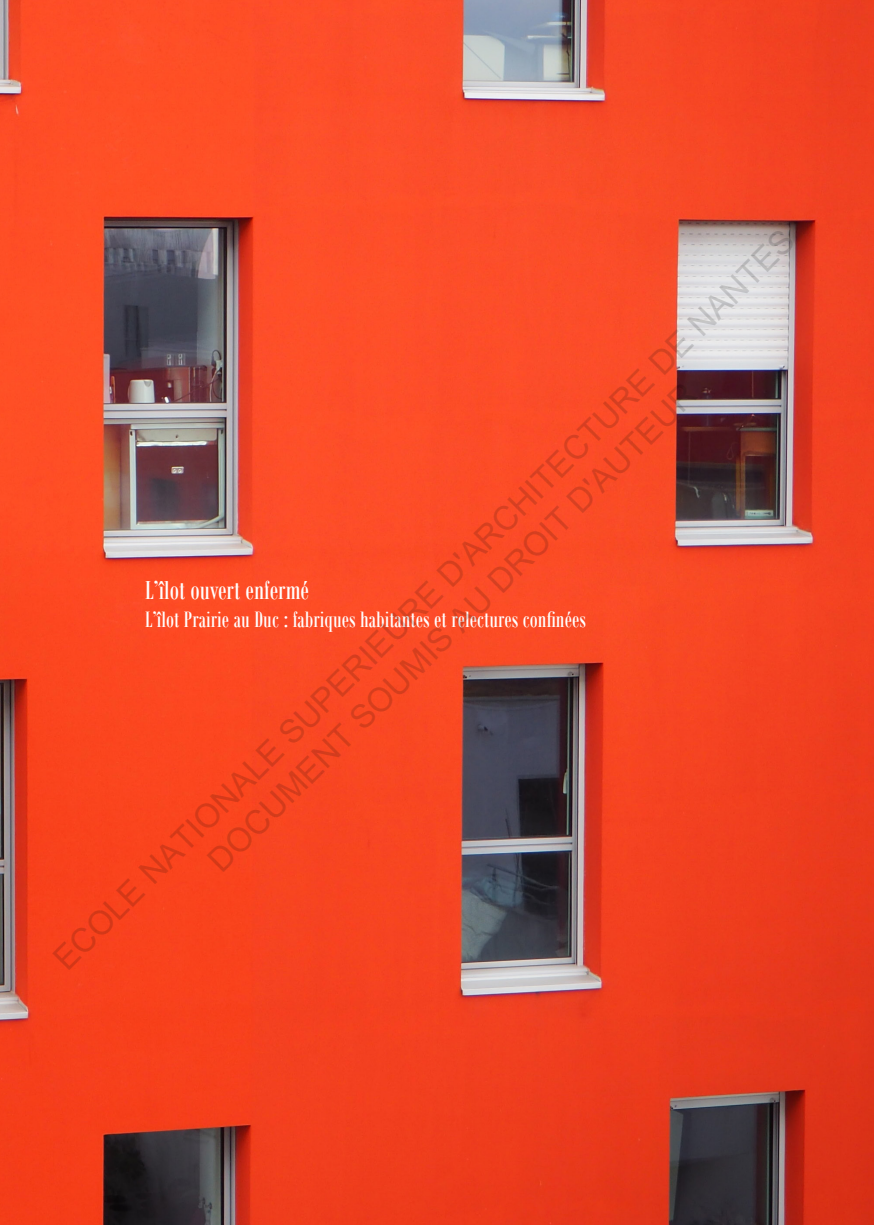
<style>
.page{position:relative;width:874px;height:1225px;background:#fff}
.page>*{position:absolute;margin:0;border:0;box-sizing:border-box;transform-origin:0 0}
.t1{font:33.2px/39.8px "Arial";color:rgb(0 0 0/.15);text-align:center}
.t2{font:28px "Bodoni MT Condensed";color:#fff}
.t3{font:24px "Bodoni MT Condensed";color:#fff}
</style>
<div class="page">
<img style="left:0;top:0;width:873px;height:1225px">
<p class="t1" style="left:45px;top:950px;width:1032px;rotate:-45deg">ECOLE NATIONALE SUPERIEURE D'ARCHITECTURE DE NANTES<br>DOCUMENT SOUMIS AU DROIT D'AUTEUR</p>
<p class="t2" style="left:145px;top:573px;width:165px">L’îlot ouvert enfermé</p>
<p class="t3" style="left:145px;top:605px;width:442px">L’îlot Prairie au Duc : fabriques habitantes et relectures confinées</p>
</div>
